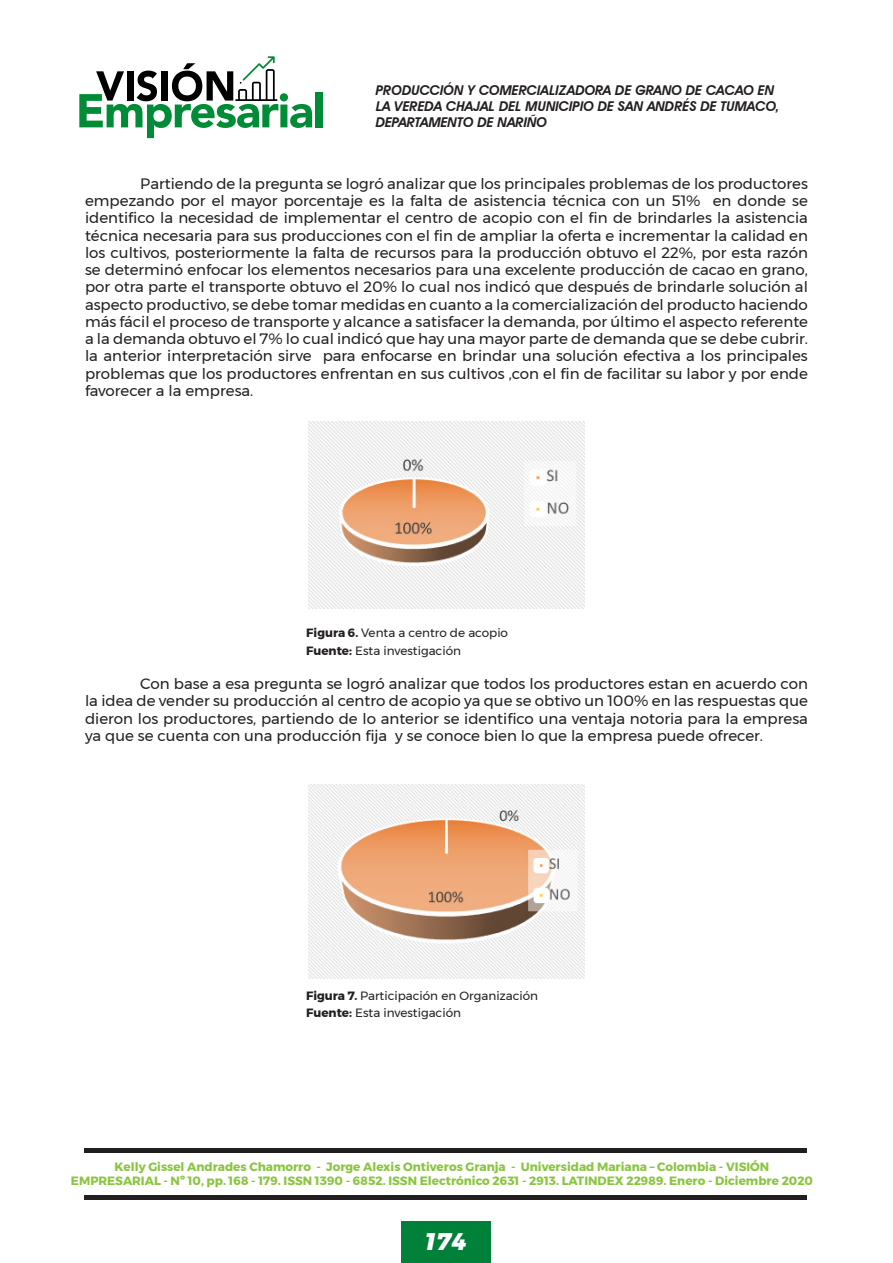
<style>
.page{position:relative;width:893px;height:1263px;background:#fff}
.page>*{position:absolute;margin:0;border:0;box-sizing:border-box;transform-origin:0 0}
.t1{font:italic 800 24px "Montserrat";color:#fff}
.t2{font:15px/17.2px "Montserrat";color:#231f20;text-align:justify}
.t3{font:italic 600 13.5px/16.2px "Avant Garde IT Cby BT";color:#231f20}
.t4{font:700 12px/13.5px "Montserrat";color:#8ac540;text-align:center}
.t5{font:12px "Montserrat";color:#231f20}
.s1{font-weight:700}
</style>
<div class="page">
<div style="left:401px;top:1222px;width:89px;height:41px;background:#008038"></div>
<hr style="left:84px;top:1148px;width:723px;height:4px;background:#231f20">
<hr style="left:84px;top:1195px;width:723px;height:4px;background:#231f20">
<div style="left:315px;top:92px;width:8px;height:35px;background:#008c36"></div>
<svg style="left:79px;top:56px;width:233px;height:82px"></svg>
<img style="left:308px;top:422px;width:277px;height:186px">
<img style="left:308px;top:784px;width:277px;height:194px">
<p class="t3" style="left:376px;top:82px;width:405px">PRODUCCIÓN Y COMERCIALIZADORA DE GRANO DE CACAO EN<br>LA VEREDA CHAJAL DEL MUNICIPIO DE SAN ANDRÉS DE TUMACO,<br>DEPARTAMENTO DE NARIÑO</p>
<p class="t2" style="left:85px;top:175px;width:724px;text-indent:55px">Partiendo de la pregunta se logró analizar que los principales problemas de los productores empezando por el mayor porcentaje es la falta de asistencia técnica con un 51% en donde se identifico la necesidad de implementar el centro de acopio con el fin de brindarles la asistencia técnica necesaria para sus producciones con el fin de ampliar la oferta e incrementar la calidad en los cultivos, posteriormente la falta de recursos para la producción obtuvo el 22%, por esta razón se determinó enfocar los elementos necesarios para una excelente producción de cacao en grano, por otra parte el transporte obtuvo el 20% lo cual nos indicó que después de brindarle solución al aspecto productivo, se debe tomar medidas en cuanto a la comercialización del producto haciendo más fácil el proceso de transporte y alcance a satisfacer la demanda, por último el aspecto referente a la demanda obtuvo el 7% lo cual indicó que hay una mayor parte de demanda que se debe cubrir. la anterior interpretación sirve para enfocarse en brindar una solución efectiva a los principales problemas que los productores enfrentan en sus cultivos ,con el fin de facilitar su labor y por ende favorecer a la empresa.</p>
<p class="t5" style="left:306px;top:624px;width:203px"><span class="s1">Figura 6.</span> Venta a centro de acopio</p>
<p class="t5" style="left:306px;top:641px;width:156px"><span class="s1">Fuente:</span> Esta investigación</p>
<p class="t2" style="left:85px;top:675px;width:724px;text-indent:55px">Con base a esa pregunta se logró analizar que todos los productores estan en acuerdo con la idea de vender su producción al centro de acopio ya que se obtivo un 100% en las respuestas que dieron los productores, partiendo de lo anterior se identifico una ventaja notoria para la empresa ya que se cuenta con una producción fija y se conoce bien lo que la empresa puede ofrecer.</p>
<p class="t5" style="left:306px;top:986px;width:234px"><span class="s1">Figura 7.</span> Participación en Organización</p>
<p class="t5" style="left:306px;top:1003px;width:156px"><span class="s1">Fuente:</span> Esta investigación</p>
<p class="t4" style="left:71px;top:1160px;width:744px">Kelly Gissel Andrades Chamorro - Jorge Alexis Ontiveros Granja - Universidad Mariana – Colombia - VISIÓN<br>EMPRESARIAL - Nº 10, pp. 168 - 179. ISSN 1390 - 6852. ISSN Electrónico 2631 - 2913. LATINDEX 22989. Enero - Diciembre 2020</p>
<h1 class="t1" style="left:425px;top:1222px;width:44px">174</h1>
</div>
